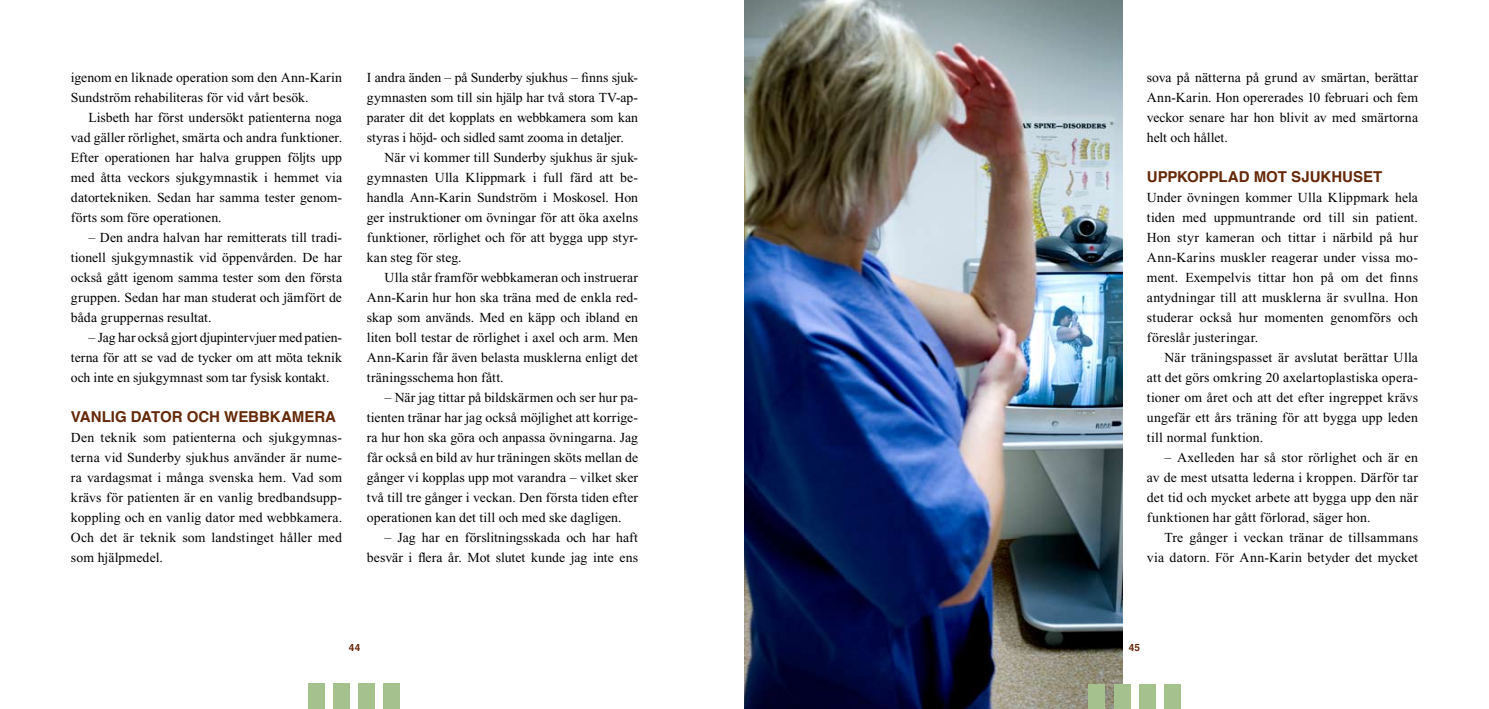
<style>
.page{position:relative;width:1489px;height:709px;background:#fff}
.page>*{position:absolute;margin:0;border:0;box-sizing:border-box;transform-origin:0 0}
.t1{font:700 15px "Helvetica";color:#652808}
.t2{font:13.75px/20px "Times New Roman";letter-spacing:.005em;color:#000;text-align:justify}
.t3{font:700 10px "Helvetica";color:#652808}
</style>
<div class="page">
<img style="left:744px;top:0;width:377px;height:709px">
<div style="left:1088px;top:684px;width:17px;height:25px;background:#a4c18e"></div>
<div style="left:1113px;top:684px;width:17px;height:25px;background:#a4c18e"></div>
<div style="left:1138px;top:684px;width:17px;height:25px;background:#a4c18e"></div>
<div style="left:1164px;top:684px;width:16px;height:25px;background:#a4c18e"></div>
<div style="left:308px;top:683px;width:16px;height:26px;background:#a4c18e"></div>
<div style="left:333px;top:683px;width:17px;height:26px;background:#a4c18e"></div>
<div style="left:358px;top:683px;width:17px;height:26px;background:#a4c18e"></div>
<div style="left:384px;top:683px;width:16px;height:26px;background:#a4c18e"></div>
<p class="t2" style="left:71px;top:67px;width:273px">igenom en liknade operation som den Ann-Karin<br>Sundström rehabiliteras för vid vårt besök.</p>
<p class="t2" style="left:71px;top:107px;width:273px;text-indent:18px">Lisbeth har först undersökt patienterna noga vad gäller rörlighet, smärta och andra funktioner.<br>Efter operationen har halva gruppen följts upp med åtta veckors sjukgymnastik i hemmet via datortekniken. Sedan har samma tester genom&shy;förts som före operationen.</p>
<p class="t2" style="left:71px;top:227px;width:273px;text-indent:18px">– Den andra halvan har remitterats till tradi&shy;tionell sjukgymnastik vid öppenvården. De har också gått igenom samma tester som den första gruppen. Sedan har man studerat och jämfört de båda gruppernas resultat.</p>
<p class="t2" style="left:71px;top:327px;width:273px;text-indent:18px">– Jag har också gjort djupintervjuer med patien&shy;terna för att se vad de tycker om att möta teknik och inte en sjukgymnast som tar fysisk kontakt.</p>
<p class="t1" style="left:71px;top:404px;width:267px">VANLIG DATOR OCH WEBBKAMERA</p>
<p class="t2" style="left:71px;top:427px;width:273px">Den teknik som patienterna och sjukgymnas&shy;terna vid Sunderby sjukhus använder är nume&shy;ra vardagsmat i många svenska hem. Vad som krävs för patienten är en vanlig bredbandsupp&shy;koppling och en vanlig dator med webbkamera.<br>Och det är teknik som landstinget håller med som hjälpmedel.</p>
<p class="t2" style="left:367px;top:67px;width:273px">I andra änden – på Sunderby sjukhus – finns sjuk&shy;gymnasten som till sin hjälp har två stora TV-ap&shy;parater dit det kopplats en webbkamera som kan styras i höjd- och sidled samt zooma in detaljer.</p>
<p class="t2" style="left:367px;top:147px;width:273px;text-indent:18px">När vi kommer till Sunderby sjukhus är sjuk&shy;gymnasten Ulla Klippmark i full färd att be&shy;handla Ann-Karin Sundström i Moskosel. Hon ger instruktioner om övningar för att öka axelns funktioner, rörlighet och för att bygga upp styr&shy;kan steg för steg.</p>
<p class="t2" style="left:367px;top:267px;width:273px;text-indent:18px">Ulla står framför webbkameran och instruerar Ann-Karin hur hon ska träna med de enkla red&shy;skap som används. Med en käpp och ibland en liten boll testar de rörlighet i axel och arm. Men Ann-Karin får även belasta musklerna enligt det träningsschema hon fått.</p>
<p class="t2" style="left:367px;top:387px;width:273px;text-indent:18px">– När jag tittar på bildskärmen och ser hur pa&shy;tienten tränar har jag också möjlighet att korrige&shy;ra hur hon ska göra och anpassa övningarna. Jag får också en bild av hur träningen sköts mellan de gånger vi kopplas upp mot varandra – vilket sker två till tre gånger i veckan. Den första tiden efter operationen kan det till och med ske dagligen.</p>
<p class="t2" style="left:367px;top:527px;width:273px;text-align:right">– Jag har en förslitningsskada och har haft besvär i flera år. Mot slutet kunde jag inte ens</p>
<p class="t2" style="left:1146px;top:67px;width:273px">sova på nätterna på grund av smärtan, berättar Ann-Karin. Hon opererades 10 februari och fem veckor senare har hon blivit av med smärtorna helt och hållet.</p>
<p class="t1" style="left:1146px;top:164px;width:237px">UPPKOPPLAD MOT SJUKH USET</p>
<p class="t2" style="left:1146px;top:187px;width:273px">Under övningen kommer Ulla Klippmark hela tiden med uppmuntrande ord till sin patient.<br>Hon styr kameran och tittar i närbild på hur Ann-Karins muskler reagerar under vissa mo&shy;ment. Exempelvis tittar hon på om det finns antydningar till att musklerna är svullna. Hon studerar också hur momenten genomförs och föreslår justeringar.</p>
<p class="t2" style="left:1146px;top:347px;width:273px;text-indent:18px">När träningspasset är avslutat berättar Ulla att det görs omkring 20 axelartoplastiska opera&shy;tioner om året och att det efter ingreppet krävs ungefär ett års träning för att bygga upp leden till normal funktion.</p>
<p class="t2" style="left:1146px;top:447px;width:273px;text-indent:18px">– Axelleden har så stor rörlighet och är en av de mest utsatta lederna i kroppen. Därför tar det tid och mycket arbete att bygga upp den när funktionen har gått förlorad, säger hon.</p>
<p class="t2" style="left:1146px;top:527px;width:273px;text-align:right">Tre gånger i veckan tränar de tillsammans via datorn. För Ann-Karin betyder det mycket</p>
<p class="t3" style="left:349px;top:639px;width:13px">44</p>
<p class="t3" style="left:1128px;top:639px;width:13px">45</p>
</div>
